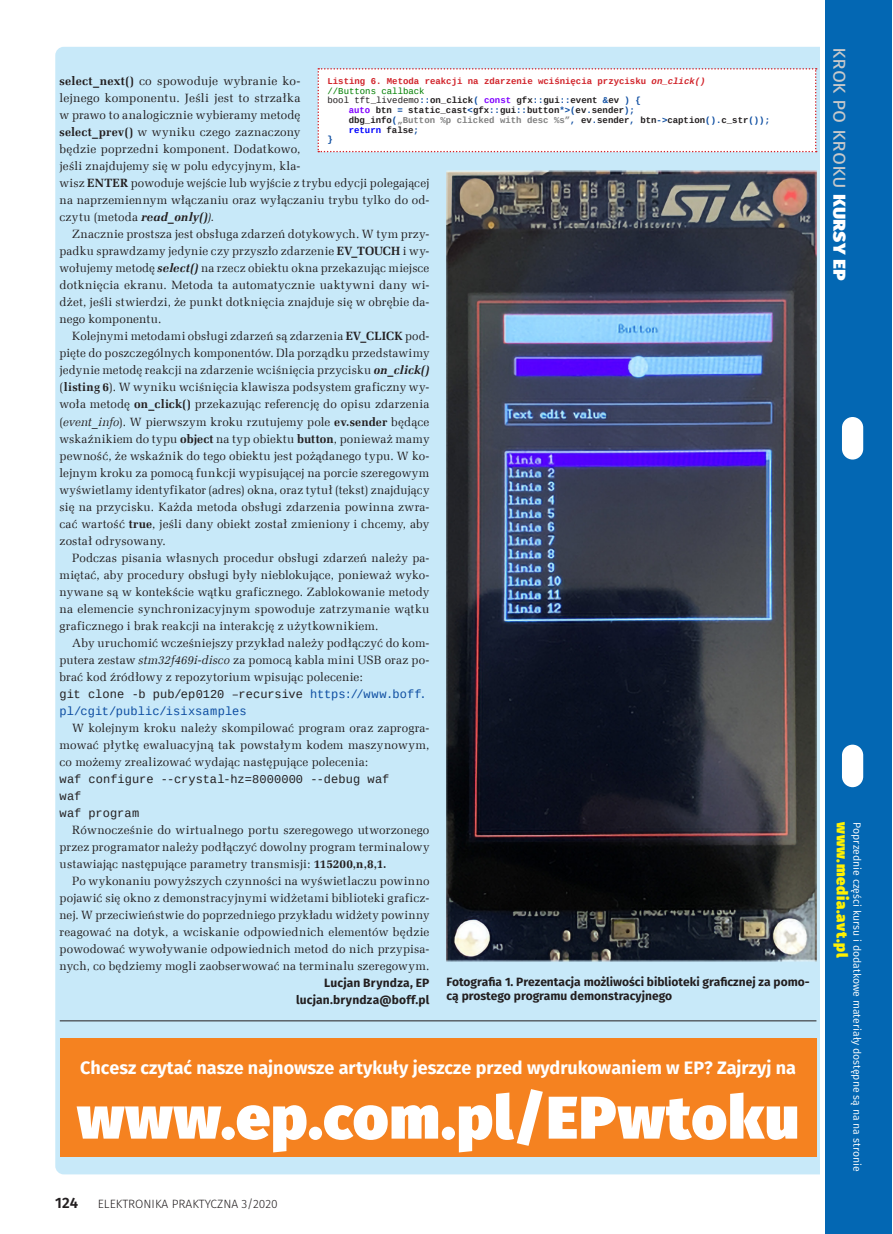
<style>
.page{position:relative;width:893px;height:1234px;background:#fff}
.page>*{position:absolute;margin:0;border:0;box-sizing:border-box;transform-origin:0 0}
._7_tabela_trec{font:900 60px "Fira Sans";letter-spacing:.025em;color:#fff}
.t1{font:21px "Fira Sans";letter-spacing:-.005em;color:#c7c8ca}
._7_tabela_trec-2{font:700 18px "Fira Sans";color:#fff}
.t2{font:900 15px "Fira Sans";letter-spacing:.05em;color:#fff101}
.t3{font:600 15px "Fira Sans";color:#231f20}
._1_Body{font:12px/17px "Zapf Ellipt EU";letter-spacing:.015em;color:#231f20;text-align:justify}
._4_Podpis{font:700 12px/14.4px "Fira Sans";color:#231f20}
._1_Body-2{font:12px/17px "Liberation Mono";letter-spacing:.005em;color:#0d4da1}
._1_Body-3{font:12px "Liberation Mono";letter-spacing:.01em;color:#231f20}
._0_autor{font:700 12px "Fira Sans";letter-spacing:.015em;color:#231f20}
.t4{font:300 12px "Fira Sans";color:#231f20}
.t5{font:10.5px "Fira Sans";color:#fff}
._6_listing{font:700 9px "Liberation Mono";color:#231f20}
._6_listing-2{font:700 9px "Liberation Mono";color:#d1232a}
._6_listing-3{font:9px "Liberation Mono";color:#008000}
._6_listing-4{font:700 9px "Liberation Mono";color:#00f}
._6_listing-5{font:700 9px "Liberation Mono";color:#0d4da1}
.s1{font-weight:700}
.s2{font-weight:700;font-style:italic}
.s3{font-style:italic}
.s4{color:#231f20}
.s5{font-weight:400}
.s6{color:#0d4da1}
.s7{color:#8000ff}
.s8{color:#808080}
.s9{font-weight:800;color:#fff}
</style>
<div class="page">
<div style="left:55px;top:47px;width:832px;height:1127px;background:#c8e9f9;border-radius:9px"></div>
<div style="left:824px;top:0;width:68px;height:1233px;background:#0367b3"></div>
<div style="left:842px;top:417px;width:21px;height:42px;background:#fff;border-radius:11px"></div>
<div style="left:842px;top:744px;width:21px;height:43px;background:#fff;border-radius:11px"></div>
<hr style="left:821px;top:0;width:4px;height:1233px;background:#fff">
<div style="left:317px;top:68px;width:500px;height:84px;background:#fff"></div>
<img style="left:446px;top:170px;width:370px;height:791px">
<hr style="left:60px;top:1020px;width:756px;height:1px;background:#231f20">
<div style="left:60px;top:1038px;width:756px;height:119px;background:#f58220"></div>
<p class="_1_Body" style="left:60px;top:73px;width:371px;text-align:left"><span class="s1">select_next()</span> co spowoduje wybranie ko-<br>lejnego komponentu. Jeśli jest to strzałka<br>w prawo to analogicznie wybieramy metodę<br><span class="s1">select_prev()</span> w wyniku czego zaznaczony<br>będzie poprzedni komponent. Dodatkowo,<br>jeśli znajdujemy się w polu edycyjnym, kla-<br>wisz <span class="s1">ENTER</span> powoduje wejście lub wyjście z trybu edycji polegającej na naprzemiennym włączaniu oraz wyłączaniu trybu tylko do od&shy;czytu (metoda <span class="s2">read_only()</span><span class="s3">).</span></p>
<p class="_1_Body" style="left:60px;top:226px;width:371px;text-indent:13px">Znacznie prostsza jest obsługa zdarzeń dotykowych. W tym przy&shy;padku sprawdzamy jedynie czy przyszło zdarzenie <span class="s1">EV_TOUCH</span> i wy&shy;wołujemy metodę <span class="s2">select()</span> na rzecz obiektu okna przekazując miejsce dotknięcia ekranu. Metoda ta automatycznie uaktywni dany wi&shy;dżet, jeśli stwierdzi, że punkt dotknięcia znajduje się w obrębie da&shy;nego komponentu.</p>
<p class="_1_Body" style="left:60px;top:328px;width:371px;text-indent:13px">Kolejnymi metodami obsługi zdarzeń są zdarzenia <span class="s1">EV_CLICK</span> pod&shy;pięte do poszczególnych komponentów. Dla porządku przedstawimy jedynie metodę reakcji na zdarzenie wciśnięcia przycisku <span class="s2">on_click() </span>(<span class="s1">listing 6</span>). W wyniku wciśnięcia klawisza podsystem graficzny wy&shy;woła metodę <span class="s1">on_click()</span> przekazując referencję do opisu zdarzenia (<span class="s3">event_info</span>). W pierwszym kroku rzutujemy pole <span class="s1">ev.sender</span> będące wskaźnikiem do typu <span class="s1">object</span> na typ obiektu <span class="s1">button</span>, ponieważ mamy pewność, że wskaźnik do tego obiektu jest pożądanego typu. W ko&shy;lejnym kroku za pomocą funkcji wypisującej na porcie szeregowym wyświetlamy identyfikator (adres) okna, oraz tytuł (tekst) znajdujący się na przycisku. Każda metoda obsługi zdarzenia powinna zwra&shy;cać wartość <span class="s1">true</span>, jeśli dany obiekt został zmieniony i chcemy, aby został odrysowany.</p>
<p class="_1_Body" style="left:60px;top:549px;width:371px;text-indent:13px">Podczas pisania własnych procedur obsługi zdarzeń należy pa&shy;miętać, aby procedury obsługi były nieblokujące, ponieważ wyko&shy;nywane są w kontekście wątku graficznego. Zablokowanie metody na elemencie synchronizacyjnym spowoduje zatrzymanie wątku graficznego i brak reakcji na interakcję z użytkownikiem.</p>
<p class="_1_Body" style="left:60px;top:634px;width:371px;text-indent:13px">Aby uruchomić wcześniejszy przykład należy podłączyć do kom&shy;putera zestaw <span class="s3">stm32f469i-disco</span> za pomocą kabla mini USB oraz po&shy;brać kod źródłowy z repozytorium wpisując polecenie:</p>
<p class="_1_Body-2" style="left:60px;top:685px;width:369px"><span class="s4">git clone -b pub/ep0120 –recursive</span> https://www.boff. pl/cgit/public/isixsamples</p>
<p class="_1_Body" style="left:60px;top:719px;width:371px;text-indent:13px">W kolejnym kroku należy skompilować program oraz zaprogra&shy;mować płytkę ewaluacyjną tak powstałym kodem maszynowym, co możemy zrealizować wydając następujące polecenia:</p>
<p class="_1_Body-3" style="left:60px;top:771px;width:331px">waf configure --crystal-hz=8000000 --debug waf</p>
<p class="_1_Body-3" style="left:60px;top:788px;width:23px">waf</p>
<p class="_1_Body-3" style="left:60px;top:805px;width:81px">waf program</p>
<p class="_1_Body" style="left:60px;top:821px;width:371px;text-indent:13px">Równocześnie do wirtualnego portu szeregowego utworzonego przez programator należy podłączyć dowolny program terminalowy ustawiając następujące parametry transmisji: <span class="s1">115200,n,8,1.</span></p>
<p class="_1_Body" style="left:60px;top:872px;width:371px;text-indent:13px">Po wykonaniu powyższych czynności na wyświetlaczu powinno pojawić się okno z demonstracyjnymi widżetami biblioteki graficz&shy;nej. W przeciwieństwie do poprzedniego przykładu widżety powinny reagować na dotyk, a wciskanie odpowiednich elementów będzie powodować wywoływanie odpowiednich metod do nich przypisa&shy;nych, co będziemy mogli zaobserwować na terminalu szeregowym.</p>
<p class="_0_autor" style="left:324px;top:972px;width:107px">Lucjan Bryndza, EP</p>
<p class="_0_autor" style="left:296px;top:989px;width:135px">lucjan.bryndza@boff.pl</p>
<p class="_6_listing-2" style="left:327px;top:75px;width:380px">Listing 6. Metoda reakcji na zdarzenie wciśnięcia przycisku <span class="s3">on_click()</span></p>
<p class="_6_listing-3" style="left:327px;top:85px;width:99px">//Buttons callback</p>
<p class="_6_listing" style="left:327px;top:94px;width:315px"><span class="s5">bool tft_livedemo</span><span class="s6">::</span>on_click<span class="s6">(</span> <span class="s7">const</span> gfx<span class="s6">::</span>gui<span class="s6">::</span>event <span class="s6">&amp;</span>ev <span class="s6">) {</span></p>
<p class="_6_listing" style="left:349px;top:104px;width:288px"><span class="s7">auto</span> btn <span class="s6">=</span> static_cast<span class="s6">&lt;</span>gfx<span class="s6">::</span>gui<span class="s6">::</span>button<span class="s6">*&gt;(</span>ev<span class="s6">.</span>sender<span class="s6">);</span></p>
<p class="_6_listing" style="left:349px;top:114px;width:423px">dbg_info<span class="s6">(</span><span class="s8">„Button %p clicked with desc %s”</span><span class="s6">,</span> ev<span class="s6">.</span>sender<span class="s6">,</span> btn<span class="s6">-&gt;</span>caption<span class="s6">().</span>c_str<span class="s6">());</span></p>
<p class="_6_listing-4" style="left:349px;top:124px;width:72px">return <span class="s4">false</span><span class="s6">;</span></p>
<p class="_6_listing-5" style="left:327px;top:133px;width:7px">}</p>
<p class="_4_Podpis" style="left:446px;top:973px;width:365px">Fotografia 1. Prezentacja możliwości biblioteki graficznej za pomo&shy;cą prostego programu demonstracyjnego</p>
<p class="_7_tabela_trec-2" style="left:80px;top:1052px;width:717px">Chcesz czytać nasze najnowsze artykuły jeszcze przed wydrukowaniem w EP? Zajrzyj na</p>
<p class="_7_tabela_trec" style="left:77px;top:1061px;width:723px">www.ep.com.pl/EPwtoku</p>
<p class="t3" style="left:55px;top:1190px;width:24px">124</p>
<p class="t4" style="left:98px;top:1195px;width:181px">ELEKTRONIKA PRAKTYCZNA 3/2020</p>
<h2 class="t1" style="left:857px;top:47px;width:235px;rotate:90deg">Krok po kroku <span class="s9">Kursy EP</span></h2>
<p class="t2" style="left:856px;top:822px;width:137px;rotate:90deg">www.media.avt.pl</p>
<p class="t5" style="left:865px;top:822px;width:350px;rotate:90deg">Poprzednie części kursu i dodatkowe materiały dostępne są na na stronie</p>
</div>
